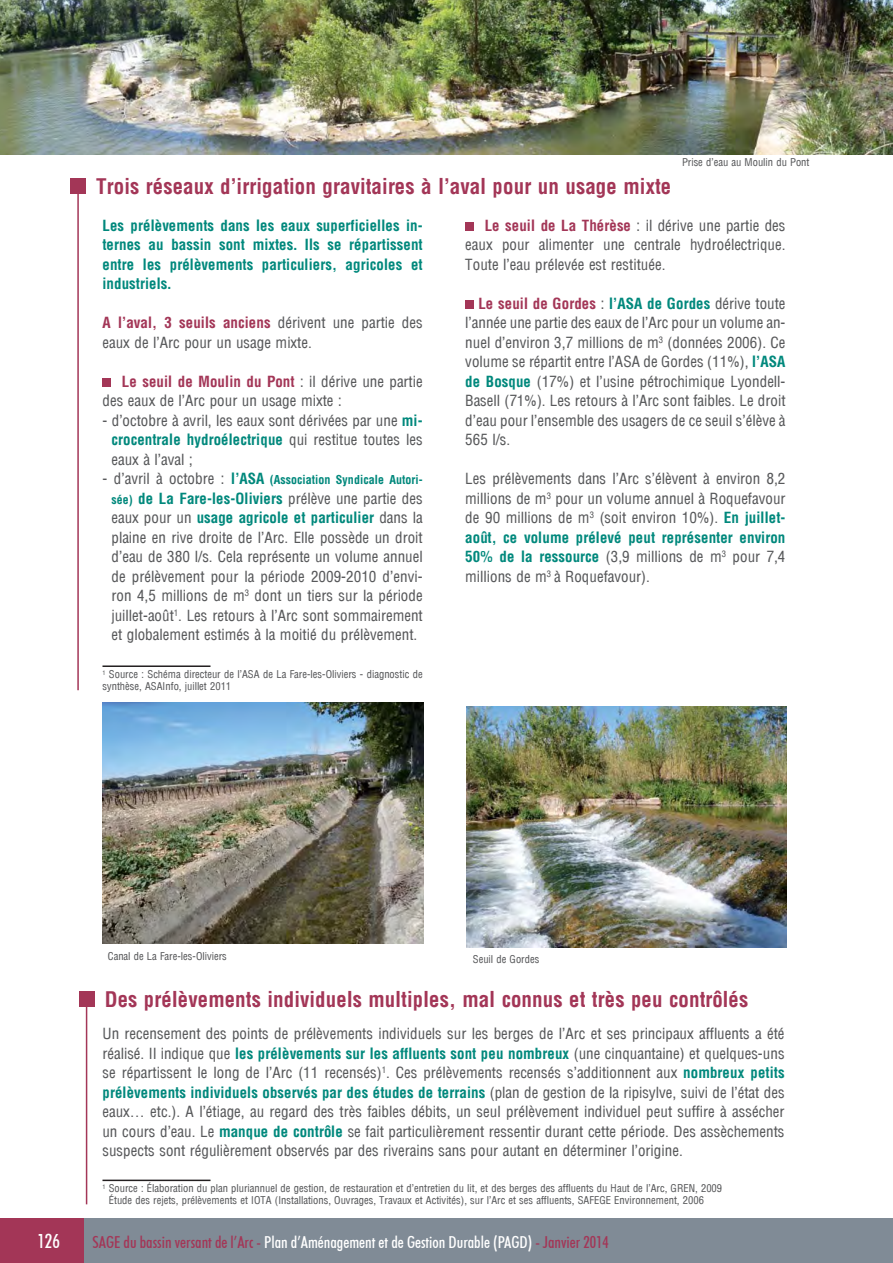
<style>
.page{position:relative;width:893px;height:1263px;background:#fff}
.page>*{position:absolute;margin:0;border:0;box-sizing:border-box;transform-origin:0 0}
.t1{font:700 21px "Arena Condensed";color:#a33657}
.t2{font:500 condensed 19.5px "Futura BT";color:#fff}
.t3{font:500 condensed 16.5px "Futura BT";color:#fff}
.t4{font:15px/19.5px "Arena Condensed";color:#58595b;text-align:justify}
.t5{font:700 15px/19.5px "Arena Condensed";color:#00887c;text-align:justify}
.t6{font:700 12px "Arena Condensed";color:#00887c}
.t7{font:10.5px/12px "Arena Condensed";color:#58595b}
.s1{font-weight:700;color:#a33657}
.s2{font-weight:700;color:#00887c}
.s3{font-weight:400;font-size:15px;color:#58595b}
.s4{font-size:15px}
.s5{font-weight:700;font-size:12px;color:#00887c}
.s6{color:#a33657}
</style>
<div class="page">
<img style="left:102px;top:702px;width:321px;height:241px">
<img style="left:467px;top:706px;width:320px;height:241px">
<img style="left:0;top:0;width:893px;height:155px">
<div style="left:83px;top:1219px;width:810px;height:44px;background:#808b96"></div>
<div style="left:0;top:1219px;width:83px;height:44px;background:#a33657"></div>
<div style="left:70px;top:178px;width:16px;height:16px;background:#a33657"></div>
<hr style="left:77px;top:190px;width:2px;height:500px;background:#a33657">
<div style="left:102px;top:378px;width:9px;height:9px;background:#a33657"></div>
<hr style="left:102px;top:665px;width:108px;height:2px;background:#231f20">
<div style="left:465px;top:222px;width:9px;height:9px;background:#a33657"></div>
<div style="left:465px;top:300px;width:9px;height:9px;background:#a33657"></div>
<div style="left:79px;top:991px;width:15px;height:16px;background:#a33657"></div>
<hr style="left:86px;top:1003px;width:1px;height:201px;background:#a33657">
<hr style="left:102px;top:1180px;width:108px;height:1px;background:#231f20">
<p class="t7" style="left:682px;top:156px;width:129px">Prise d’eau au Moulin du Pont</p>
<h1 class="t1" style="left:96px;top:173px;width:577px">Trois réseaux d’irrigation gravitaires à l’aval pour un usage mixte</h1>
<p class="t5" style="left:102px;top:215px;width:322px">Les prélèvements dans les eaux superficielles in&shy;ternes au bassin sont mixtes. Ils se répartissent entre les prélèvements particuliers, agricoles et industriels.</p>
<p class="t4" style="left:102px;top:313px;width:322px"><span class="s1">A l’aval, 3 seuils anciens</span> dérivent une partie des eaux de l’Arc pour un usage mixte.</p>
<p class="t4" style="left:102px;top:372px;width:322px;text-indent:19px"><span class="s1">Le seuil de Moulin du Pont</span> : il dérive une partie des eaux de l’Arc pour un usage mixte :</p>
<p class="t4" style="left:111px;top:411px;width:313px;text-indent:-9px">- d’octobre à avril, les eaux sont dérivées par une <span class="s2">mi&shy;crocentrale hydroélectrique</span> qui restitue toutes les eaux à l’aval ;</p>
<p class="t6" style="left:102px;top:473px;width:322px"><span class="s3">- d’avril à octobre :</span> <span class="s4">l’ASA</span> (Association Syndicale Autori-</p>
<p class="t4" style="left:111px;top:489px;width:313px"><span class="s5">sée)</span> <span class="s2">de La Fare-les-Oliviers</span> prélève une partie des eaux pour un <span class="s2">usage agricole et particulier</span> dans la plaine en rive droite de l’Arc. Elle possède un droit d’eau de 380 l/s. Cela représente un volume annuel de prélèvement pour la période 2009-2010 d’envi&shy;ron 4,5 millions de m<sup>3</sup> dont un tiers sur la période juillet-août<sup>1</sup>. Les retours à l’Arc sont sommairement et globalement estimés à la moitié du prélèvement.</p>
<p class="t7" style="left:102px;top:669px;width:322px"><sup>1</sup> Source : Schéma directeur de l’ASA de La Fare-les-Oliviers - diagnostic de synthèse, ASAInfo, juillet 2011</p>
<p class="t4" style="left:465px;top:216px;width:322px;text-indent:19px"><span class="s1">Le seuil de La Thérèse</span> : il dérive une partie des eaux pour alimenter une centrale hydroélectrique.<br>Toute l’eau prélevée est restituée.</p>
<p class="t4" style="left:465px;top:294px;width:322px;text-indent:13px"><span class="s1">Le seuil de Gordes</span> : <span class="s2">l’ASA de Gordes</span> dérive toute l’année une partie des eaux de l’Arc pour un volume an&shy;nuel d’environ 3,7 millions de m<sup>3</sup> (données 2006). Ce volume se répartit entre l’ASA de Gordes (11%), <span class="s2">l’ASA de Bosque</span> (17%) et l’usine pétrochimique Lyondell-Basell (71%). Les retours à l’Arc sont faibles. Le droit d’eau pour l’ensemble des usagers de ce seuil s’élève à 565 l/s.</p>
<p class="t4" style="left:465px;top:469px;width:322px">Les prélèvements dans l’Arc s’élèvent à environ 8,2 millions de m<sup>3</sup> pour un volume annuel à Roquefavour de 90 millions de m<sup>3</sup> (soit environ 10%). <span class="s2">En juillet&shy;août, ce volume prélevé peut représenter environ 50% de la ressource</span> (3,9 millions de m<sup>3</sup> pour 7,4 millions de m<sup>3</sup> à Roquefavour).</p>
<p class="t7" style="left:108px;top:950px;width:121px">Canal de La Fare-les-Oliviers</p>
<p class="t7" style="left:473px;top:953px;width:68px">Seuil de Gordes</p>
<h1 class="t1" style="left:105px;top:986px;width:645px">Des prélèvements individuels multiples, mal connus et très peu contrôlés</h1>
<p class="t4" style="left:102px;top:1024px;width:684px">Un recensement des points de prélèvements individuels sur les berges de l’Arc et ses principaux affluents a été réalisé. Il indique que <span class="s2">les prélèvements sur les affluents sont peu nombreux</span> (une cinquantaine) et quelques-uns se répartissent le long de l’Arc (11 recensés)<sup>1</sup>. Ces prélèvements recensés s’additionnent aux <span class="s2">nombreux petits prélèvements individuels observés par des études de terrains</span> (plan de gestion de la ripisylve, suivi de l’état des eaux… etc.). A l’étiage, au regard des très faibles débits, un seul prélèvement individuel peut suffire à assécher un cours d’eau. Le <span class="s2">manque de contrôle</span> se fait particulièrement ressentir durant cette période. Des assèchements suspects sont régulièrement observés par des riverains sans pour autant en déterminer l’origine.</p>
<p class="t7" style="left:109px;top:1183px;width:615px;text-indent:-6px"><sup>1</sup> Source : Élaboration du plan pluriannuel de gestion, de restauration et d’entretien du lit, et des berges des affluents du Haut de l’Arc, GREN, 2009<br>Étude des rejets, prélèvements et IOTA (Installations, Ouvrages, Travaux et Activités), sur l’Arc et ses affluents, SAFEGE Environnement, 2006</p>
<h2 class="t2" style="left:37px;top:1229px;width:24px">126</h2>
<p class="t3" style="left:92px;top:1232px;width:518px"><span class="s6">SAGE du bassin versant de l’Arc -</span> Plan d’Aménagement et de Gestion Durable (PAGD) <span class="s6">- Janvier 2014</span></p>
</div>
